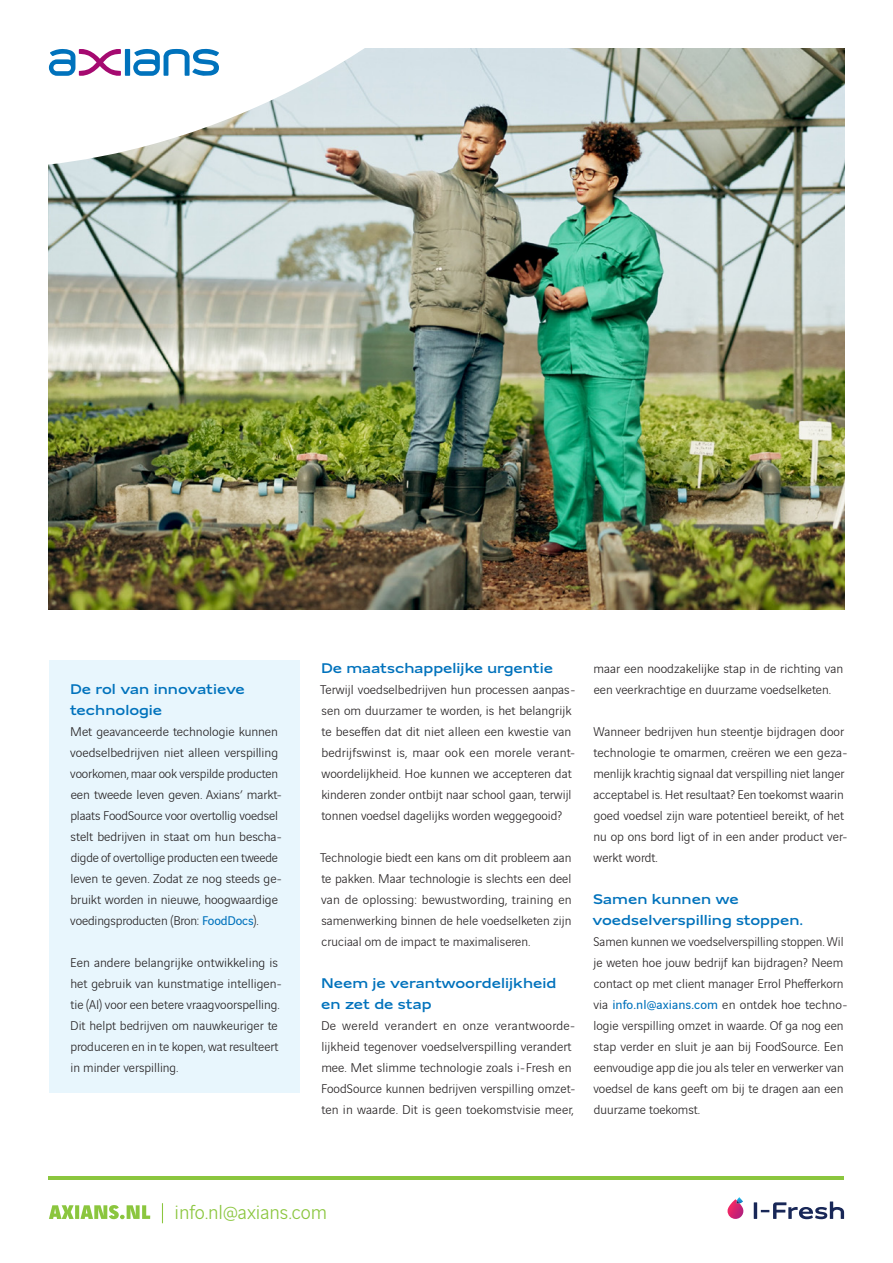
<style>
.page{position:relative;width:893px;height:1263px;background:#fff}
.page>*{position:absolute;margin:0;border:0;box-sizing:border-box;transform-origin:0 0}
.t1{font:300 21px "Vinci Sans";color:#8bc63e}
.Titel_-_alinea{font:500 15px/21px "Vinci Sans Expanded";color:#0072bc}
.Tekst{font:300 13.5px/21px "Vinci Sans";color:#231f20}
.s1{font-weight:400;color:#0072bc}
</style>
<div class="page">
<hr style="left:754px;top:1202px;width:3px;height:17px;background:#182757">
<svg style="left:761px;top:1201px;width:83px;height:18px"></svg>
<svg style="left:727px;top:1197px;width:17px;height:22px"></svg>
<hr style="left:49px;top:1176px;width:795px;height:3px;background:#8bc63e">
<svg style="left:49px;top:1203px;width:114px;height:20px"></svg>
<div style="left:49px;top:661px;width:251px;height:432px;background:#e8f6fd"></div>
<img style="left:49px;top:49px;width:795px;height:561px">
<svg style="left:48px;top:48px;width:398px;height:132px"></svg>
<div style="left:125px;top:49px;width:5px;height:27px;background:#0072bc"></div>
<svg style="left:49px;top:49px;width:72px;height:27px"></svg>
<svg style="left:133px;top:49px;width:86px;height:27px"></svg>
<p class="Titel_-_alinea" style="left:70px;top:677px;width:176px">De rol van innovatieve technologie</p>
<p class="Tekst" style="left:70px;top:720px;width:213px">Met geavanceerde technologie kunnen voedselbedrijven niet alleen verspilling voorkomen, maar ook verspilde producten een tweede leven geven. Axians’ markt&shy;plaats FoodSource voor overtollig voedsel stelt bedrijven in staat om hun bescha&shy;digde of overtollige producten een tweede leven te geven. Zodat ze nog steeds ge&shy;bruikt worden in nieuwe, hoogwaardige voedingsproducten (Bron: <span class="s1">FoodDocs</span>).</p>
<p class="Tekst" style="left:70px;top:951px;width:213px">Een andere belangrijke ontwikkeling is het gebruik van kunstmatige intelligen&shy;tie (AI) voor een betere vraagvoorspelling.<br>Dit helpt bedrijven om nauwkeuriger te produceren en in te kopen, wat resulteert in minder verspilling.</p>
<p class="Titel_-_alinea" style="left:321px;top:656px;width:233px">De maatschappelijke urgentie</p>
<p class="Tekst" style="left:320px;top:678px;width:257px">Terwijl voedselbedrijven hun processen aanpas&shy;sen om duurzamer te worden, is het belangrijk te beseffen dat dit niet alleen een kwestie van bedrijfswinst is, maar ook een morele verant&shy;woordelijkheid. Hoe kunnen we accepteren dat kinderen zonder ontbijt naar school gaan, terwijl tonnen voedsel dagelijks worden weggegooid?</p>
<p class="Tekst" style="left:320px;top:846px;width:253px;text-align:justify">Technologie biedt een kans om dit probleem aan te pakken. Maar technologie is slechts een deel van de oplossing: bewustwording, training en samenwerking binnen de hele voedselketen zijn cruciaal om de impact te maximaliseren.</p>
<p class="Titel_-_alinea" style="left:321px;top:971px;width:237px">Neem je verantwoordelijkheid en zet de stap</p>
<p class="Tekst" style="left:321px;top:1014px;width:256px">De wereld verandert en onze verantwoorde&shy;lijkheid tegenover voedselverspilling verandert mee. Met slimme technologie zoals i-Fresh en FoodSource kunnen bedrijven verspilling omzet&shy;ten in waarde. Dit is geen toekomstvisie meer,</p>
<p class="Tekst" style="left:593px;top:657px;width:251px">maar een noodzakelijke stap in de richting van een veerkrachtige en duurzame voedselketen.</p>
<p class="Tekst" style="left:593px;top:720px;width:256px">Wanneer bedrijven hun steentje bijdragen door technologie te omarmen, creëren we een geza&shy;menlijk krachtig signaal dat verspilling niet langer acceptabel is. Het resultaat? Een toekomst waarin goed voedsel zijn ware potentieel bereikt, of het nu op ons bord ligt of in een ander product ver&shy;werkt wordt.</p>
<p class="Titel_-_alinea" style="left:592px;top:887px;width:212px">Samen kunnen we voedselverspilling stoppen.</p>
<p class="Tekst" style="left:593px;top:930px;width:256px">Samen kunnen we voedselverspilling stoppen. Wil je weten hoe jouw bedrijf kan bijdragen? Neem contact op met client manager Errol Phefferkorn via <span class="s1">info.nl@axians.com</span> en ontdek hoe techno&shy;logie verspilling omzet in waarde. Of ga nog een stap verder en sluit je aan bij FoodSource. Een eenvoudige app die jou als teler en verwerker van voedsel de kans geeft om bij te dragen aan een duurzame toekomst.</p>
<h1 class="t1" style="left:175px;top:1197px;width:154px">info.nl@axians.com</h1>
</div>
